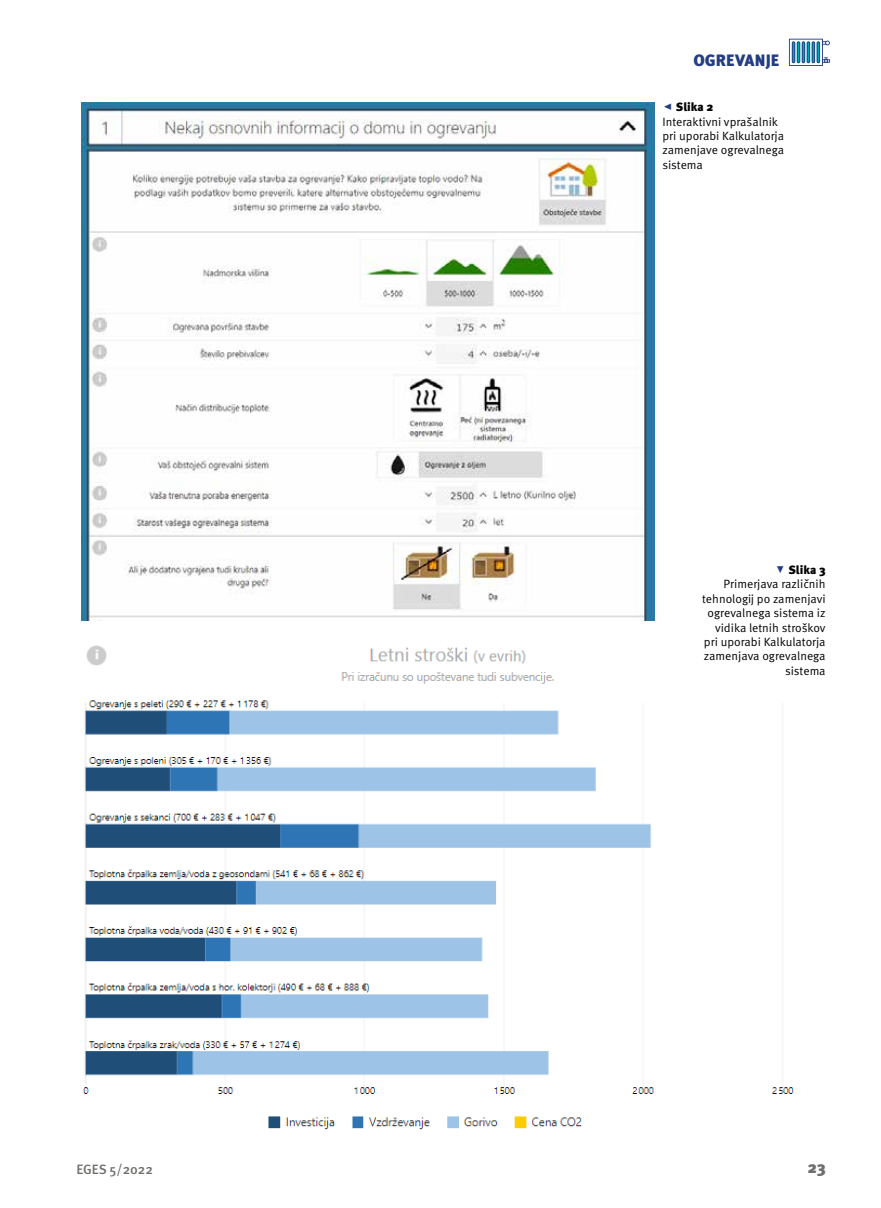
<style>
.page{position:relative;width:881px;height:1208px;background:#fff}
.page>*{position:absolute;margin:0;border:0;box-sizing:border-box;transform-origin:0 0}
.t1{font:900 16.5px "Meta Pro";letter-spacing:.005em;color:#243d83}
.t2{font:900 16.5px "Meta Pro";color:#6f6e6c}
.t3{font:500 13.5px "Meta Pro";letter-spacing:-.005em;color:#6f6e6c}
.t4{font:12px/14.4px "Meta Pro";color:#000}
.s1{font-size:18px;color:#243d83}
.s2{font-weight:900}
</style>
<div class="page">
<svg style="left:788px;top:39px;width:41px;height:27px"></svg>
<img style="left:82px;top:645px;width:712px;height:485px">
<img style="left:82px;top:102px;width:572px;height:519px">
<h1 class="t1" style="left:693px;top:50px;width:87px">OGREVANJE</h1>
<p class="t4" style="left:662px;top:100px;width:123px"><span class="s1">◂</span> <span class="s2">Slika 2<br></span>Interaktivni vprašalnik pri uporabi Kalkulatorja zamenjave ogrevalnega sistema</p>
<p class="t4" style="left:702px;top:563px;width:125px;text-align:right"><span class="s1">▾</span> <span class="s2">Slika 3<br></span>Primerjava različnih tehnologij po zamenjavi ogrevalnega sistema iz vidika letnih stroškov pri uporabi Kalkulatorja zamenjava ogrevalnega sistema</p>
<p class="t3" style="left:77px;top:1160px;width:78px">EGES 5/2022</p>
<h1 class="t2" style="left:807px;top:1157px;width:20px">23</h1>
</div>
